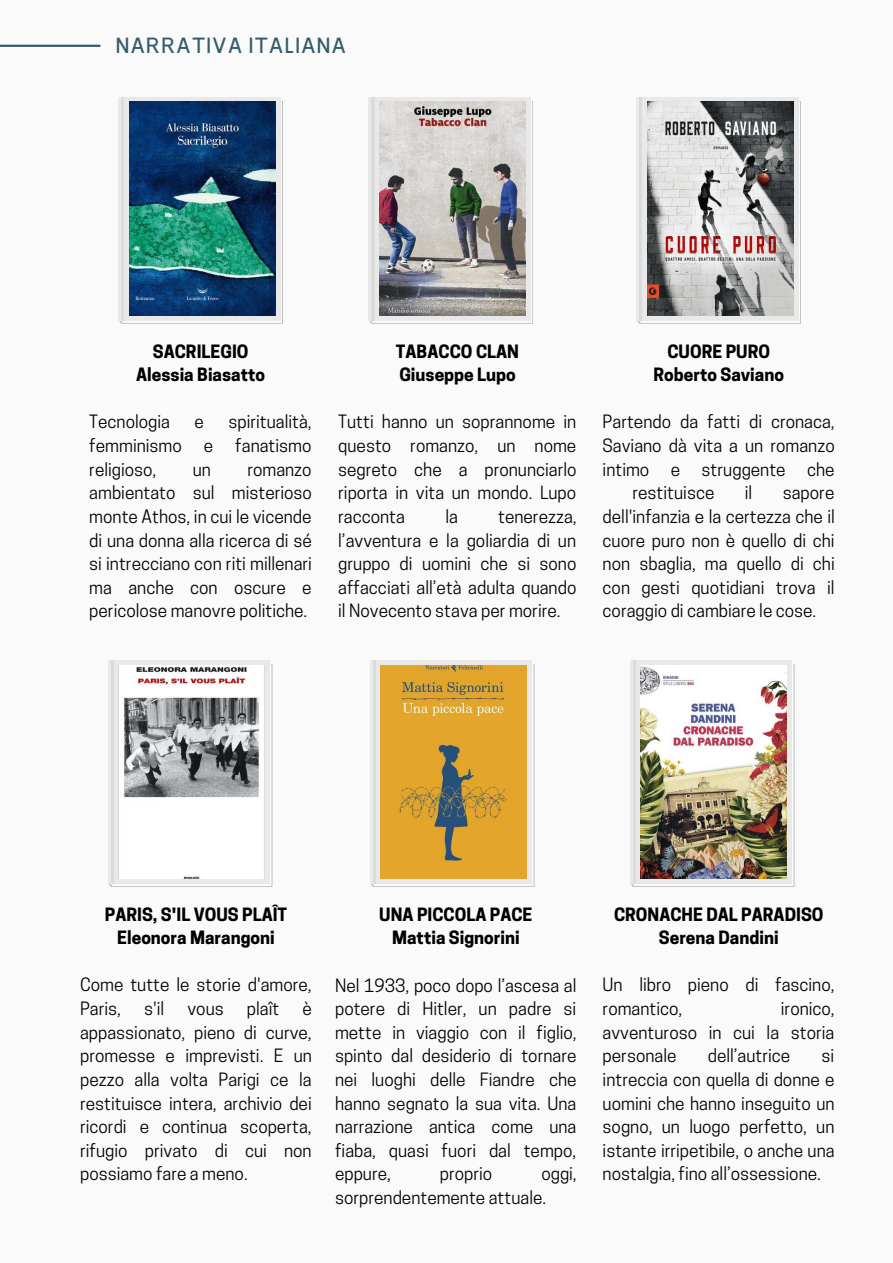
<style>
.page{position:relative;width:893px;height:1263px;background:#fafafa}
.page>*{position:absolute;margin:0;border:0;box-sizing:border-box;transform-origin:0 0}
.t1{font:27.9px "RTL Sondos Regular";color:#365b6d}
.t2{font:17.25px/23.6px "Cooper Hewitt";color:#000;text-align:justify}
.t3{font:700 17.25px/23.6px "Cooper Hewitt";color:#000;text-align:center}
</style>
<div class="page">
<svg style="left:119px;top:99px;width:164px;height:225px"></svg>
<svg style="left:118px;top:97px;width:162px;height:223px;background:#cfd3d8"></svg>
<img style="left:129px;top:102px;width:146px;height:213px">
<hr style="left:122px;top:97px;width:2px;height:223px;background:#dbdbdb">
<svg style="left:369px;top:99px;width:164px;height:225px"></svg>
<svg style="left:368px;top:97px;width:162px;height:223px;background:#e1e0e0"></svg>
<img style="left:379px;top:102px;width:146px;height:213px">
<hr style="left:372px;top:97px;width:2px;height:223px;background:#dbdbdb">
<svg style="left:637px;top:99px;width:164px;height:225px"></svg>
<svg style="left:636px;top:97px;width:162px;height:223px;background:#dadbdb"></svg>
<img style="left:647px;top:102px;width:146px;height:213px">
<hr style="left:640px;top:97px;width:2px;height:223px;background:#dbdbdb">
<svg style="left:108px;top:664px;width:164px;height:223px"></svg>
<div style="left:108px;top:660px;width:162px;height:223px;background:linear-gradient(to right,#e9e9e9,#e9e9e9)"></div>
<img style="left:119px;top:665px;width:145px;height:214px">
<hr style="left:111px;top:660px;width:2px;height:223px;background:#dbdbdb">
<svg style="left:370px;top:662px;width:164px;height:225px"></svg>
<svg style="left:370px;top:660px;width:161px;height:223px;background:#e7e1d6"></svg>
<img style="left:381px;top:665px;width:145px;height:214px">
<hr style="left:373px;top:660px;width:2px;height:223px;background:#dbdbdb">
<svg style="left:630px;top:662px;width:164px;height:225px"></svg>
<svg style="left:630px;top:660px;width:161px;height:223px;background:#e0dedb"></svg>
<img style="left:641px;top:665px;width:145px;height:214px">
<hr style="left:633px;top:660px;width:2px;height:223px;background:#dbdbdb">
<hr style="left:0;top:45px;width:100px;height:2px;background:#365b6d">
<h1 class="t1" style="left:115px;top:31px;width:233px">NARRATIVA ITALIANA</h1>
<p class="t3" style="left:136px;top:339px;width:130px">SACRILEGIO<br>Alessia Biasatto</p>
<p class="t2" style="left:89px;top:410px;width:82px">Tecnologia</p>
<p class="t2" style="left:195px;top:410px;width:11px">e</p>
<p class="t2" style="left:228px;top:410px;width:85px">spiritualità,</p>
<p class="t2" style="left:89px;top:434px;width:94px">femminismo</p>
<p class="t2" style="left:204px;top:434px;width:11px">e</p>
<p class="t2" style="left:235px;top:434px;width:78px">fanatismo</p>
<p class="t2" style="left:89px;top:457px;width:69px">religioso,</p>
<p class="t2" style="left:193px;top:457px;width:20px">un</p>
<p class="t2" style="left:89px;top:457px;width:224px;text-indent:158px">romanzo ambientato sul misterioso monte Athos, in cui le vicende di una donna alla ricerca di sé si intrecciano con riti millenari ma anche con oscure e pericolose manovre politiche.</p>
<p class="t3" style="left:396px;top:339px;width:125px;text-align:left">TABACCO CLAN<br>Giuseppe Lupo</p>
<p class="t2" style="left:338px;top:410px;width:240px">Tutti hanno un soprannome in questo romanzo, un nome segreto che a pronunciarlo riporta in vita un mondo. Lupo racconta</p>
<p class="t2" style="left:445px;top:505px;width:14px">la</p>
<p class="t2" style="left:338px;top:505px;width:240px;text-indent:160px">tenerezza, l’avventura e la goliardia di un gruppo di uomini che si sono affacciati all’età adulta quando il Novecento stava per morire.</p>
<p class="t3" style="left:653px;top:339px;width:132px">CUORE PURO<br>Roberto Saviano</p>
<p class="t2" style="left:602px;top:410px;width:233px">Partendo da fatti di cronaca,</p>
<p class="t2" style="left:602px;top:434px;width:234px">Saviano dà vita a un romanzo</p>
<p class="t2" style="left:602px;top:457px;width:233px">intimo e struggente che</p>
<p class="t2" style="left:632px;top:481px;width:83px">restituisce</p>
<p class="t2" style="left:745px;top:481px;width:9px">il</p>
<p class="t2" style="left:602px;top:481px;width:234px;text-indent:180px">sapore dell'infanzia e la certezza che il cuore puro non è quello di chi non sbaglia, ma quello di chi con gesti quotidiani trova il coraggio di cambiare le cose.</p>
<p class="t3" style="left:105px;top:902px;width:184px">PARIS, S'IL VOUS PLAÎT<br>Eleonora Marangoni</p>
<p class="t2" style="left:80px;top:973px;width:233px">Come tutte le storie d'amore,<br>Paris,</p>
<p class="t2" style="left:144px;top:997px;width:22px">s'il</p>
<p class="t2" style="left:187px;top:997px;width:38px">vous</p>
<p class="t2" style="left:247px;top:997px;width:34px">plaît</p>
<p class="t2" style="left:80px;top:997px;width:233px;text-indent:222px">è appassionato, pieno di curve, promesse e imprevisti. E un pezzo alla volta Parigi ce la restituisce intera, archivio dei ricordi e continua scoperta, rifugio privato di cui non possiamo fare a meno.</p>
<p class="t3" style="left:379px;top:902px;width:155px">UNA PICCOLA PACE<br>Mattia Signorini</p>
<p class="t2" style="left:335px;top:973px;width:243px">Nel 1933, poco dopo l’ascesa al potere di Hitler, un padre si mette in viaggio con il figlio, spinto dal desiderio di tornare nei luoghi delle Fiandre che hanno segnato la sua vita. Una narrazione antica come una fiaba, quasi fuori dal tempo, eppure,</p>
<p class="t2" style="left:335px;top:1162px;width:243px;text-indent:206px">oggi, sorprendentemente attuale.</p>
<p class="t2" style="left:440px;top:1162px;width:54px">proprio</p>
<p class="t3" style="left:614px;top:902px;width:211px">CRONACHE DAL PARADISO<br>Serena Dandini</p>
<p class="t2" style="left:602px;top:973px;width:233px">Un libro pieno di fascino, romantico,</p>
<p class="t2" style="left:602px;top:997px;width:233px;text-indent:178px">ironico, avventuroso in cui la storia personale</p>
<p class="t2" style="left:708px;top:1044px;width:84px">dell’autrice</p>
<p class="t2" style="left:602px;top:1044px;width:233px;text-indent:219px">si intreccia con quella di donne e uomini che hanno inseguito un sogno, un luogo perfetto, un istante irripetibile, o anche una nostalgia, fino all’ossessione.</p>
</div>
